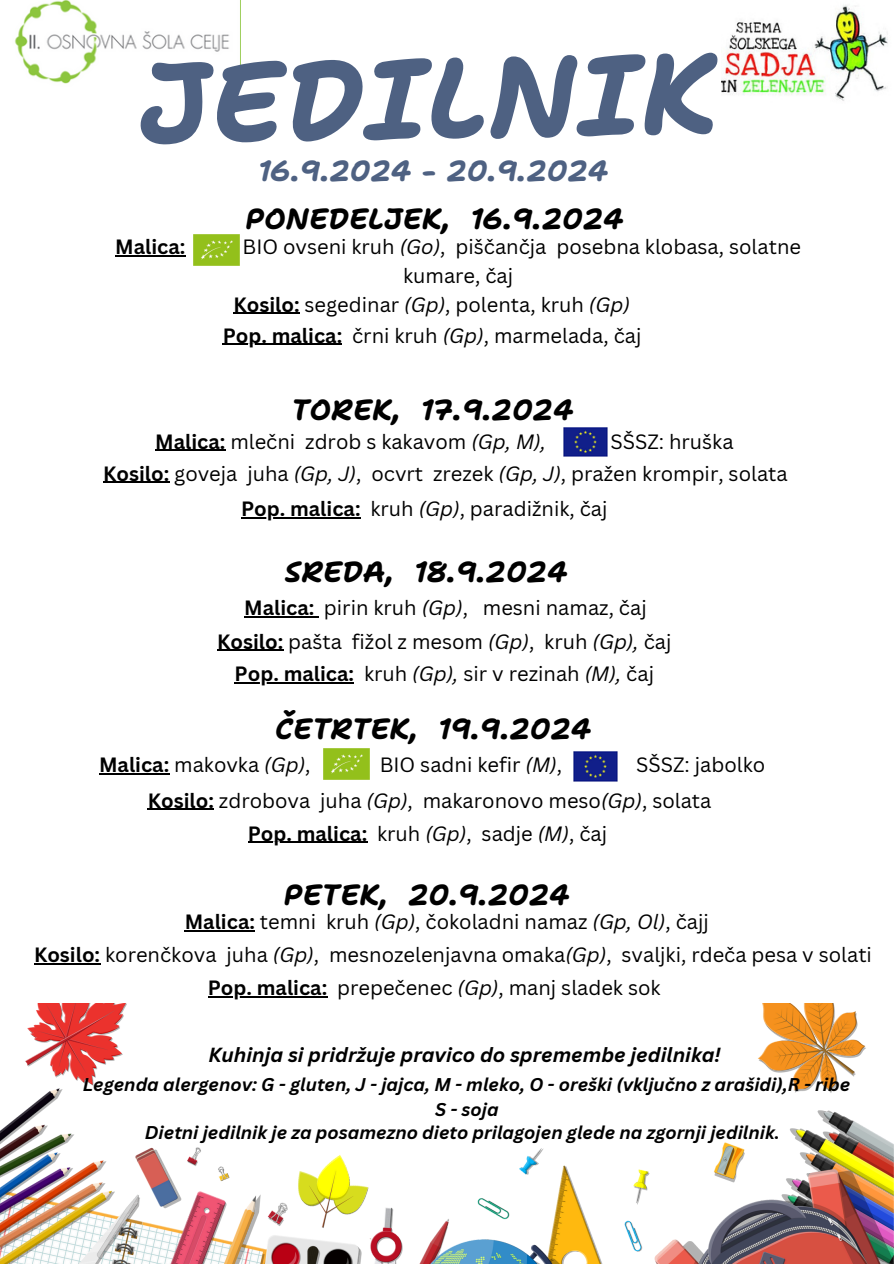
<style>
.page{position:relative;width:894px;height:1264px;background:#fff}
.page>*{position:absolute;margin:0;border:0;box-sizing:border-box;transform-origin:0 0}
.t1{font:italic 700 112.8px "Shantell Sans";color:#4e6182}
.t2{font:italic 700 29.1px "Shantell Sans";color:#000}
.t3{font:italic 700 29.1px "Shantell Sans";color:#4e6182}
.t4{font:20.1px/28.2px "Canva Sans";color:#000}
.t5{font:700 20.1px "Canva Sans";color:#000}
.t6{font:italic 700 19.95px "Canva Sans";color:#000}
.t7{font:italic 700 18px "Canva Sans";color:#000}
.s1{font-style:italic}
.s2{font-weight:700}
</style>
<div class="page">
<img style="left:0;top:1003px;width:893px;height:260px">
<img style="left:193px;top:234px;width:47px;height:32px">
<img style="left:14px;top:0;width:215px;height:84px">
<img style="left:721px;top:5px;width:167px;height:96px">
<img style="left:563px;top:427px;width:44px;height:30px">
<hr style="left:155px;top:450px;width:70px;height:1px;background:#000">
<hr style="left:233px;top:313px;width:66px;height:1px;background:#000">
<hr style="left:223px;top:344px;width:119px;height:1px;background:#000">
<hr style="left:115px;top:255px;width:70px;height:2px;background:#000">
<hr style="left:103px;top:482px;width:66px;height:1px;background:#000">
<hr style="left:241px;top:517px;width:119px;height:1px;background:#000">
<hr style="left:244px;top:616px;width:70px;height:1px;background:#000">
<hr style="left:217px;top:649px;width:66px;height:1px;background:#000">
<hr style="left:234px;top:682px;width:120px;height:1px;background:#000">
<hr style="left:99px;top:773px;width:70px;height:1px;background:#000">
<hr style="left:148px;top:808px;width:66px;height:1px;background:#000">
<hr style="left:248px;top:841px;width:119px;height:2px;background:#000">
<hr style="left:185px;top:930px;width:70px;height:1px;background:#000">
<hr style="left:34px;top:963px;width:66px;height:1px;background:#000">
<hr style="left:208px;top:996px;width:119px;height:1px;background:#000">
<img style="left:573px;top:751px;width:44px;height:30px">
<img style="left:323px;top:748px;width:46px;height:32px">
<p class="t1" style="left:136px;top:28px;width:580px;rotate:-1deg">JEDILNIK</p>
<h5 class="t3" style="left:258px;top:152px;width:350px">16.9.2024 - 20.9.2024</h5>
<h5 class="t2" style="left:245px;top:199px;width:378px">PONEDELJEK, 16.9.2024</h5>
<h5 class="t5" style="left:115px;top:233px;width:72px">Malica:</h5>
<h5 class="t4" style="left:403px;top:232px;width:399px;text-indent:-160px">BIO ovseni kruh <span class="s1">(Go)</span>, piščančja posebna klobasa, solatne kumare, čaj</h5>
<h5 class="t4" style="left:233px;top:290px;width:398px"><span class="s2">Kosilo:</span> segedinar <span class="s1">(Gp)</span>, polenta, kruh <span class="s1">(Gp)</span></h5>
<h2 class="t4" style="left:223px;top:321px;width:420px"><span class="s2">Pop. malica:</span> črni kruh <span class="s1">(Gp)</span>, marmelada, čaj</h2>
<h5 class="t2" style="left:291px;top:390px;width:282px">TOREK, 17.9.2024</h5>
<h5 class="t4" style="left:155px;top:427px;width:392px"><span class="s2">Malica:</span> mlečni zdrob s kakavom <span class="s1">(Gp, M),</span></h5>
<h5 class="t4" style="left:610px;top:427px;width:125px">SŠSZ: hruška</h5>
<h5 class="t4" style="left:103px;top:459px;width:686px"><span class="s2">Kosilo:</span> goveja juha <span class="s1">(Gp, J)</span>, ocvrt zrezek <span class="s1">(Gp, J)</span>, pražen krompir, solata</h5>
<h5 class="t4" style="left:241px;top:494px;width:368px"><span class="s2">Pop. malica:</span> kruh <span class="s1">(Gp)</span>, paradižnik, čaj</h5>
<h2 class="t2" style="left:284px;top:552px;width:283px">SREDA, 18.9.2024</h2>
<h2 class="t4" style="left:244px;top:593px;width:404px"><span class="s2">Malica:</span> pirin kruh <span class="s1">(Gp)</span>, mesni namaz, čaj</h2>
<p class="t4" style="left:217px;top:626px;width:456px"><span class="s2">Kosilo:</span> pašta fižol z mesom <span class="s1">(Gp)</span>, kruh <span class="s1">(Gp),</span> čaj</p>
<h5 class="t4" style="left:234px;top:659px;width:421px"><span class="s2">Pop. malica:</span> kruh <span class="s1">(Gp),</span> sir v rezinah <span class="s1">(M),</span> čaj</h5>
<p class="t2" style="left:275px;top:709px;width:317px">ČETRTEK, 19.9.2024</p>
<h5 class="t4" style="left:99px;top:750px;width:213px"><span class="s2">Malica:</span> makovka <span class="s1">(Gp)</span>,</h5>
<h5 class="t4" style="left:379px;top:750px;width:184px">BIO sadni kefir <span class="s1">(M)</span>,</h5>
<h5 class="t4" style="left:636px;top:750px;width:130px">SŠSZ: jabolko</h5>
<h5 class="t4" style="left:148px;top:785px;width:565px"><span class="s2">Kosilo:</span> zdrobova juha <span class="s1">(Gp)</span>, makaronovo meso<span class="s1">(Gp)</span>, solata</h5>
<h2 class="t4" style="left:248px;top:818px;width:361px"><span class="s2">Pop. malica:</span> kruh <span class="s1">(Gp)</span>, sadje <span class="s1">(M)</span>, čaj</h2>
<h5 class="t2" style="left:284px;top:875px;width:286px">PETEK, 20.9.2024</h5>
<h5 class="t4" style="left:185px;top:907px;width:525px"><span class="s2">Malica:</span> temni kruh <span class="s1">(Gp)</span>, čokoladni namaz <span class="s1">(Gp, Ol)</span>, čajj</h5>
<h5 class="t4" style="left:34px;top:940px;width:839px"><span class="s2">Kosilo:</span> korenčkova juha <span class="s1">(Gp)</span>, mesnozelenjavna omaka<span class="s1">(Gp)</span>, svaljki, rdeča pesa v solati</h5>
<p class="t4" style="left:208px;top:973px;width:454px"><span class="s2">Pop. malica:</span> prepečenec <span class="s1">(Gp)</span>, manj sladek sok</p>
<h5 class="t6" style="left:208px;top:1040px;width:513px">Kuhinja si pridržuje pravico do spremembe jedilnika!</h5>
<h4 class="t7" style="left:83px;top:1072px;width:768px">Legenda alergenov: G - gluten, J - jajca, M - mleko, O - oreški (vključno z arašidi),R - ribe</h4>
<p class="t7" style="left:435px;top:1096px;width:65px">S - soja</p>
<p class="t7" style="left:145px;top:1120px;width:636px">Dietni jedilnik je za posamezno dieto prilagojen glede na zgornji jedilnik.</p>
</div>
